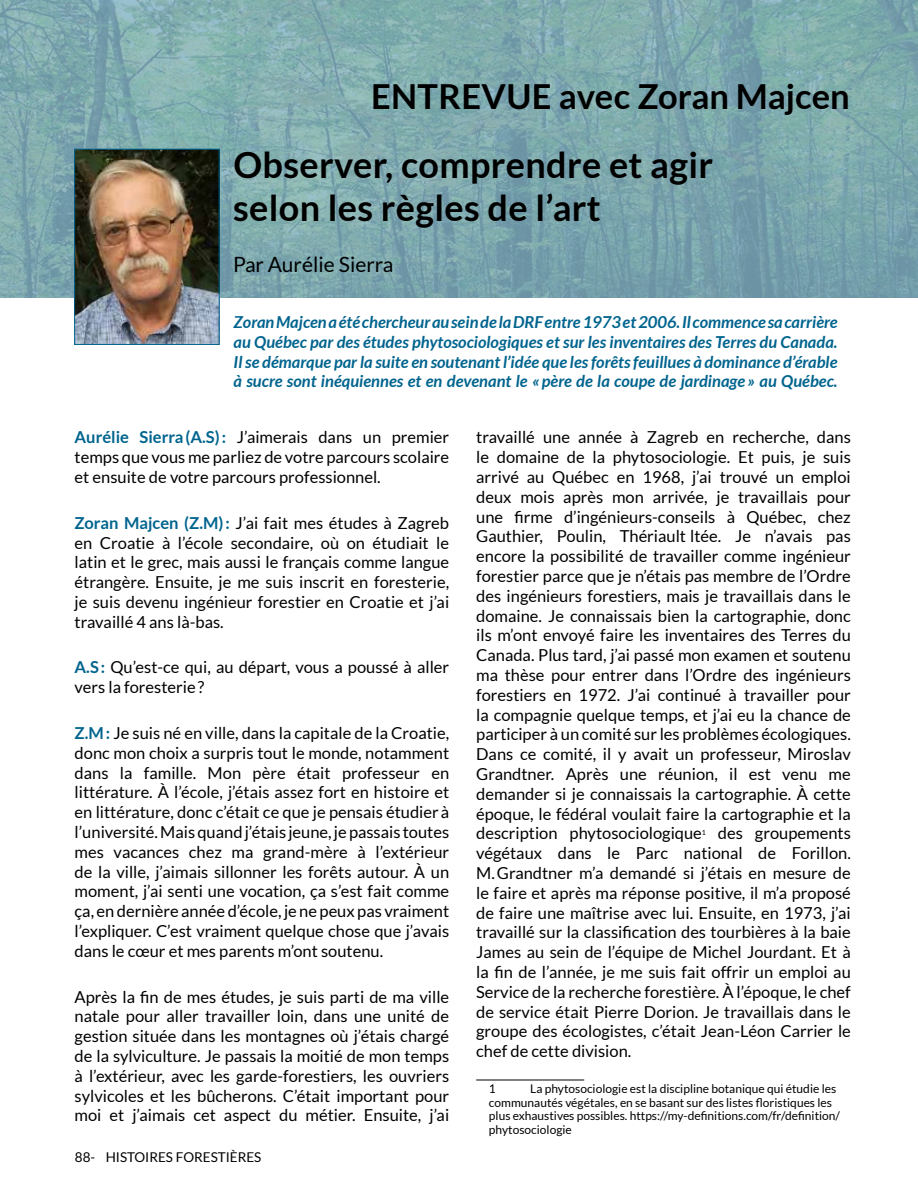
<style>
.page{position:relative;width:918px;height:1188px;background:#fff}
.page>*{position:absolute;margin:0;border:0;box-sizing:border-box;transform-origin:0 0}
.t1{font:700 36px/43.2px "Lato";letter-spacing:.01em;color:#000}
.t2{font:700 34.5px "Lato";color:#000}
.t3{font:21px "Lato";color:#000}
.t4{font:16.5px/19.8px "Lato";color:#000;text-align:justify}
.t5{font:italic 700 16.5px/19.8px "Lato";color:#00648e;text-align:justify}
.t6{font:13.5px "Lato";color:#000}
.t7{font:12px/13.5px "Lato";color:#000}
.t8{font:7.05px "Lato";color:#000}
.s1{font-weight:700;color:#00648e}
</style>
<div class="page">
<img style="left:0;top:0;width:918px;height:298px">
<img style="left:76px;top:151px;width:142px;height:192px">
<div style="left:74px;top:149px;width:146px;height:196px;border:1px solid #00648e"></div>
<hr style="left:476px;top:1080px;width:108px;height:1px;background:#000">
<h2 class="t2" style="left:371px;top:76px;width:480px">ENTREVUE avec Zoran Majcen</h2>
<h1 class="t1" style="left:233px;top:142px;width:482px">Observer, comprendre et agir selon les règles de l’art</h1>
<p class="t3" style="left:233px;top:253px;width:162px">Par Aurélie Sierra</p>
<p class="t5" style="left:234px;top:312px;width:606px">Zoran Majcen a été chercheur au sein de la DRF entre1973 et2006. Il commence sa carrière au Québec par des études phytosociologiques et sur les inventaires des Terres du Canada.<br>Il se démarque par la suite en soutenant l’idée que les forêts feuillues à dominance d’érable à sucre sont inéquiennes et en devenant le «père de la coupe de jardinage » au Québec.</p>
<p class="t4" style="left:75px;top:427px;width:376px"><span class="s1">Aurélie Sierra(A.S):</span> J’aimerais dans un premier temps que vous me parliez de votre parcours scolaire et ensuite de votre parcours professionnel.</p>
<p class="t4" style="left:75px;top:513px;width:376px"><span class="s1">Zoran Majcen (Z.M):</span> J’ai fait mes études à Zagreb en Croatie à l’école secondaire, où on étudiait le latin et le grec, mais aussi le français comme langue étrangère. Ensuite, je me suis inscrit en foresterie, je suis devenu ingénieur forestier en Croatie et j’ai travaillé 4 ans là-bas.</p>
<p class="t4" style="left:75px;top:658px;width:376px"><span class="s1">A.S:</span> Qu’est-ce qui, au départ, vous a poussé à aller vers la foresterie?</p>
<p class="t4" style="left:75px;top:723px;width:376px"><span class="s1">Z.M:</span> Je suis né en ville, dans la capitale de la Croatie, donc mon choix a surpris tout le monde, notamment dans la famille. Mon père était professeur en littérature. À l’école, j’étais assez fort en histoire et en littérature, donc c’était ce que je pensais étudierà l’université. Mais quand j’étais jeune, je passais toutes mes vacances chez ma grand-mère à l’extérieur de la ville, j’aimais sillonner les forêts autour. À un moment, j’ai senti une vocation, ça s’est fait comme ça, en dernière année d’école, je ne peux pas vraiment l’expliquer. C’est vraiment quelque chose que j’avais dans le cœur et mes parents m’ont soutenu.</p>
<p class="t4" style="left:75px;top:987px;width:376px">Après la fin de mes études, je suis parti de ma ville natale pour aller travailler loin, dans une unité de gestion située dans les montagnes où j’étais chargé de la sylviculture. Je passais la moitié de mon temps à l’extérieur, avec les garde-forestiers, les ouvriers sylvicoles et les bûcherons. C’était important pour moi et j’aimais cet aspect du métier. Ensuite, j’ai</p>
<p class="t6" style="left:75px;top:1149px;width:188px">88- HISTOIRES FORESTIÈRES</p>
<p class="t4" style="left:476px;top:427px;width:376px">travaillé une année à Zagreb en recherche, dans le domaine de la phytosociologie. Et puis, je suis arrivé au Québec en 1968, j’ai trouvé un emploi deux mois après mon arrivée, je travaillais pour une firme d’ingénieurs-conseils à Québec, chez Gauthier, Poulin, Thériault ltée. Je n’avais pas encore la possibilité de travailler comme ingénieur forestier parce que je n’étais pas membre de l’Ordre des ingénieurs forestiers, mais je travaillais dans le domaine. Je connaissais bien la cartographie, donc ils m’ont envoyé faire les inventaires des Terres du Canada. Plus tard, j’ai passé mon examen et soutenu ma thèse pour entrer dans l’Ordre des ingénieurs forestiers en 1972. J’ai continué à travailler pour la compagnie quelque temps, et j’ai eu la chance de participer à un comité sur les problèmes écologiques.<br>Dans ce comité, il y avait un professeur, Miroslav Grandtner. Après une réunion, il est venu me demander si je connaissais la cartographie. À cette époque, le fédéral voulait faire la cartographie et la description phytosociologique</p>
<p class="t4" style="left:476px;top:823px;width:376px;text-indent:242px">des groupements végétaux dans le Parc national de Forillon.<br>M.Grandtner m’a demandé si j’étais en mesure de le faire et après ma réponse positive, il m’a proposé de faire une maîtrise avec lui. Ensuite, en 1973, j’ai travaillé sur la classification des tourbières à la baie James au sein de l’équipe de Michel Jourdant. Et à la fin de l’année, je me suis fait offrir un emploi au Service de la recherche forestière. À l’époque, le chef de service était Pierre Dorion. Je travaillais dans le groupe des écologistes, c’était Jean-Léon Carrier le chef de cette division.</p>
<p class="t7" style="left:489px;top:1082px;width:8px">1</p>
<p class="t8" style="left:702px;top:829px;width:6px">1</p>
<p class="t7" style="left:489px;top:1082px;width:353px;text-indent:41px">La phytosociologie est la discipline botanique qui étudie les communautés végétales, en se basant sur des listes floristiques les plus exhaustives possibles. https://my-definitions.com/fr/definition/ phytosociologie</p>
</div>
